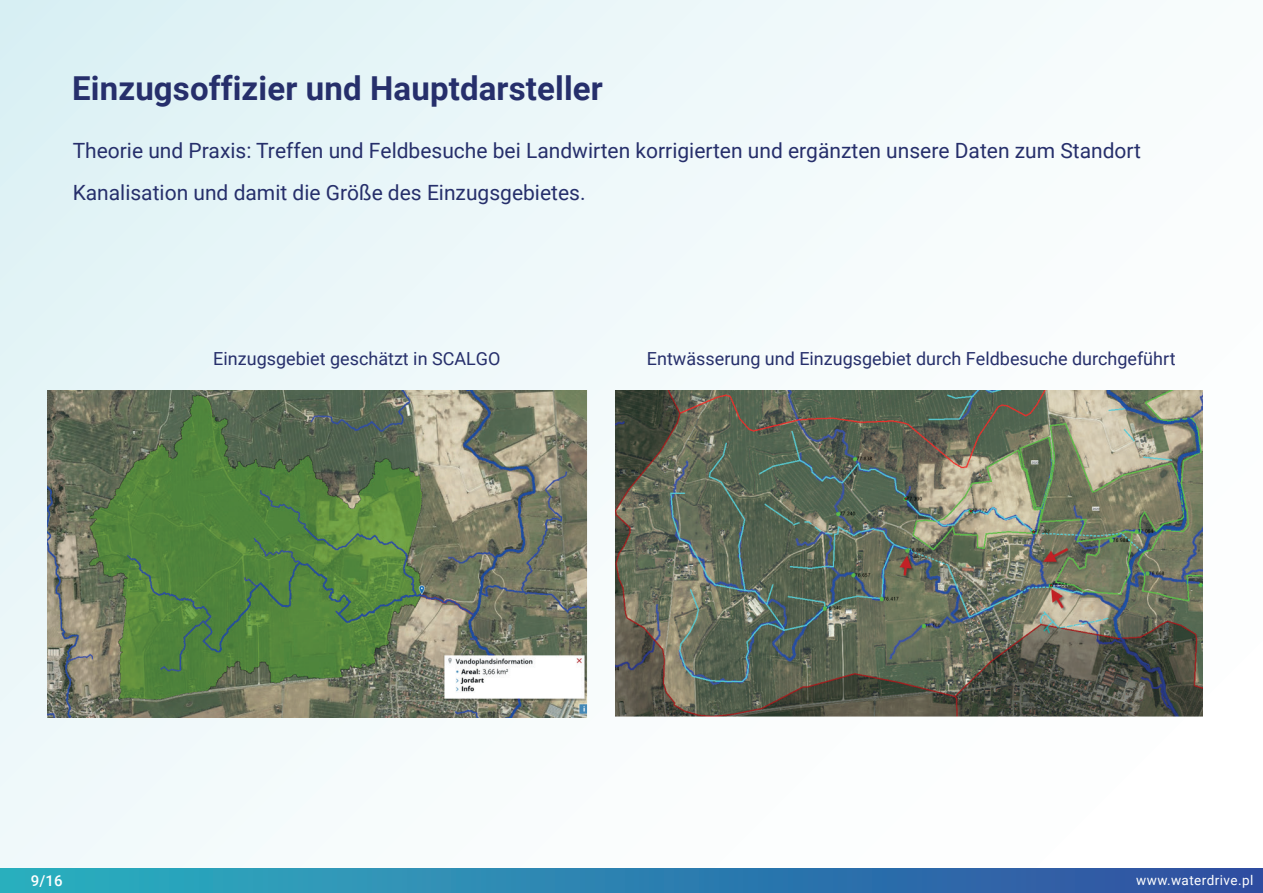
<style>
.page{position:relative;width:1263px;height:893px;background:#fff}
.page>*{position:absolute;margin:0;border:0;box-sizing:border-box;transform-origin:0 0}
.t1{font:700 33px "Roboto";letter-spacing:.005em;color:#262f6b}
.t2{font:21px/42px "Roboto";color:#262f6b}
.t3{font:18px "Roboto";color:#262f6b}
.t4{font:500 15px "Roboto";color:#fff}
.t5{font:13.5px "Roboto";letter-spacing:.03em;color:#fff}
</style>
<div class="page">
<div style="left:0;top:0;width:1263px;height:893px;background:linear-gradient(to right,#e5f4f7,#fefefe)"></div>
<div style="left:0;top:868px;width:1263px;height:25px;background:linear-gradient(to right,#2bb2c0,#2f4ea1)"></div>
<img style="left:47px;top:390px;width:1156px;height:328px">
<h1 class="t1" style="left:72px;top:65px;width:532px">Einzugsoffizier und Hauptdarsteller</h1>
<p class="t2" style="left:73px;top:129px;width:1070px">Theorie und Praxis: Treffen und Feldbesuche bei Landwirten korrigierten und ergänzten unsere Daten zum Standort<br>Kanalisation und damit die Größe des Einzugsgebietes.</p>
<p class="t3" style="left:213px;top:346px;width:289px">Einzugsgebiet geschätzt in SCALGO</p>
<p class="t3" style="left:647px;top:346px;width:530px">Entwässerung und Einzugsgebiet durch Feldbesuche durchgeführt</p>
<p class="t4" style="left:31px;top:870px;width:33px">9/16</p>
<p class="t5" style="left:1136px;top:871px;width:119px">www.waterdrive.pl</p>
</div>
